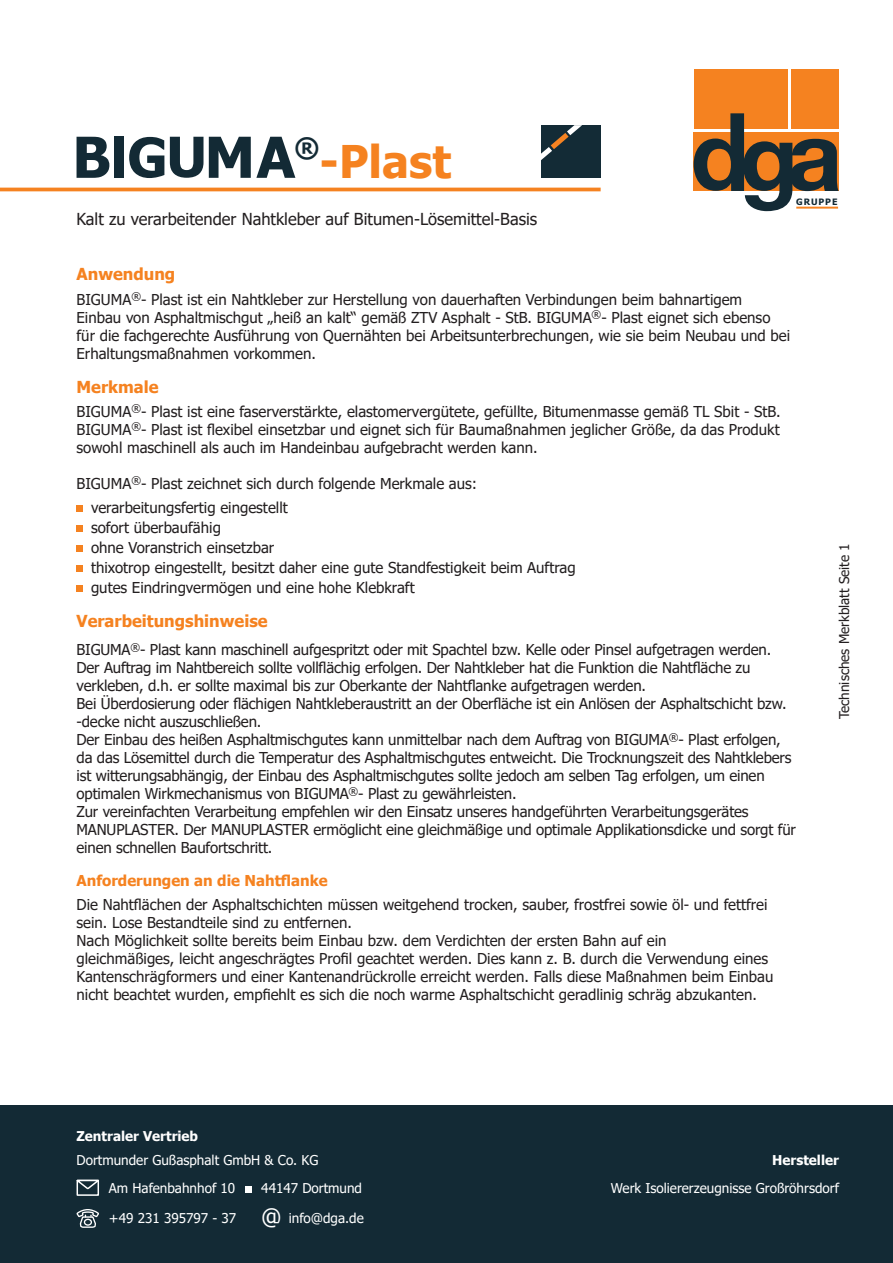
<style>
.page{position:relative;width:893px;height:1263px;background:#fff}
.page>*{position:absolute;margin:0;border:0;box-sizing:border-box;transform-origin:0 0}
.t1{font:700 45px "Tahoma";color:#f58220}
.t2{font:700 27px "Tahoma";color:#132a35}
.t3{font:16.5px "Tahoma";color:#231f20}
.t4{font:700 16.5px "Tahoma";color:#f58220}
.t5{font:15px/18px "Tahoma";letter-spacing:-.005em;color:#231f20}
.t6{font:700 15px "Tahoma";color:#f58220}
.t7{font:13.5px/28.2px "Tahoma";color:#fff}
.t8{font:700 13.5px "Tahoma";color:#fff}
.t9{font:13.5px "Tahoma";color:#231f20}
.t10{font:700 8.85px "Tahoma";letter-spacing:.1em;color:#132a35}
.s1{font-size:22.5px}
</style>
<div class="page">
<div style="left:694px;top:69px;width:93px;height:59px;background:#f58220"></div>
<div style="left:791px;top:69px;width:48px;height:59px;background:#f58220"></div>
<svg style="left:694px;top:113px;width:145px;height:98px"></svg>
<hr style="left:0;top:188px;width:601px;height:3px;background:#f58220">
<div style="left:541px;top:125px;width:60px;height:52px;background:#132b36"></div>
<svg style="left:541px;top:125px;width:41px;height:35px"></svg>
<div style="left:77px;top:505px;width:6px;height:7px;background:#f58220"></div>
<div style="left:77px;top:525px;width:6px;height:7px;background:#f58220"></div>
<div style="left:77px;top:545px;width:6px;height:7px;background:#f58220"></div>
<div style="left:77px;top:565px;width:6px;height:7px;background:#f58220"></div>
<div style="left:77px;top:585px;width:6px;height:7px;background:#f58220"></div>
<div style="left:115px;top:137px;width:9px;height:41px;background:#132a35"></div>
<svg style="left:77px;top:137px;width:32px;height:41px"></svg>
<svg style="left:129px;top:137px;width:35px;height:41px"></svg>
<svg style="left:170px;top:137px;width:33px;height:41px"></svg>
<svg style="left:209px;top:137px;width:86px;height:41px"></svg>
<div style="left:0;top:1106px;width:893px;height:157px;background:#132a35"></div>
<svg style="left:77px;top:1180px;width:22px;height:16px"></svg>
<div style="left:245px;top:1186px;width:6px;height:7px;background:#fff"></div>
<svg style="left:77px;top:1209px;width:22px;height:19px"></svg>
<h2 class="t2" style="left:295px;top:132px;width:27px">®</h2>
<h1 class="t1" style="left:320px;top:130px;width:133px">-Plast</h1>
<p class="t3" style="left:77px;top:208px;width:462px">Kalt zu verarbeitender Nahtkleber auf Bitumen-Lösemittel-Basis</p>
<p class="t10" style="left:796px;top:196px;width:43px">GRUPPE</p>
<p class="t4" style="left:77px;top:263px;width:100px">Anwendung</p>
<p class="t5" style="left:77px;top:291px;width:715px">BIGUMA<sup>®</sup>- Plast ist ein Nahtkleber zur Herstellung von dauerhaften Verbindungen beim bahnartigem Einbau von Asphaltmischgut „heiß an kalt“ gemäß ZTV Asphalt - StB. BIGUMA<sup>®</sup>- Plast eignet sich ebenso für die fachgerechte Ausführung von Quernähten bei Arbeitsunterbrechungen, wie sie beim Neubau und bei Erhaltungsmaßnahmen vorkommen.</p>
<p class="t4" style="left:77px;top:375px;width:84px">Merkmale</p>
<p class="t5" style="left:77px;top:403px;width:706px;text-align:justify">BIGUMA<sup>®</sup>- Plast ist eine faserverstärkte, elastomervergütete, gefüllte, Bitumenmasse gemäß TL Sbit - StB.<br>BIGUMA<sup>®</sup>- Plast ist flexibel einsetzbar und eignet sich für Baumaßnahmen jeglicher Größe, da das Produkt sowohl maschinell als auch im Handeinbau aufgebracht werden kann.</p>
<p class="t5" style="left:91px;top:472px;width:388px;line-height:24.3px;text-indent:-14px">BIGUMA<sup>®</sup>- Plast zeichnet sich durch folgende Merkmale aus: verarbeitungsfertig eingestellt</p>
<p class="t5" style="left:91px;top:518px;width:486px;line-height:20px">sofort überbaufähig<br>ohne Voranstrich einsetzbar<br>thixotrop eingestellt, besitzt daher eine gute Standfestigkeit beim Auftrag gutes Eindringvermögen und eine hohe Klebkraft</p>
<p class="t4" style="left:77px;top:609px;width:193px">Verarbeitungshinweise</p>
<p class="t5" style="left:77px;top:642px;width:721px">BIGUMA<sup>®</sup>- Plast kann maschinell aufgespritzt oder mit Spachtel bzw. Kelle oder Pinsel aufgetragen werden.<br>Der Auftrag im Nahtbereich sollte vollflächig erfolgen. Der Nahtkleber hat die Funktion die Nahtfläche zu verkleben, d.h. er sollte maximal bis zur Oberkante der Nahtflanke aufgetragen werden.<br>Bei Überdosierung oder flächigen Nahtkleberaustritt an der Oberfläche ist ein Anlösen der Asphaltschicht bzw. -decke nicht auszuschließen.<br>Der Einbau des heißen Asphaltmischgutes kann unmittelbar nach dem Auftrag von BIGUMA<sup>®</sup>- Plast erfolgen, da das Lösemittel durch die Temperatur des Asphaltmischgutes entweicht. Die Trocknungszeit des Nahtklebers ist witterungsabhängig, der Einbau des Asphaltmischgutes sollte jedoch am selben Tag erfolgen, um einen optimalen Wirkmechanismus von BIGUMA<sup>®</sup>- Plast zu gewährleisten.<br>Zur vereinfachten Verarbeitung empfehlen wir den Einsatz unseres handgeführten Verarbeitungsgerätes MANUPLASTER. Der MANUPLASTER ermöglicht eine gleichmäßige und optimale Applikationsdicke und sorgt für einen schnellen Baufortschritt.</p>
<p class="t6" style="left:77px;top:870px;width:253px">Anforderungen an die Nahtflanke</p>
<p class="t5" style="left:77px;top:897px;width:698px">Die Nahtflächen der Asphaltschichten müssen weitgehend trocken, sauber, frostfrei sowie öl- und fettfrei sein. Lose Bestandteile sind zu entfernen.<br>Nach Möglichkeit sollte bereits beim Einbau bzw. dem Verdichten der ersten Bahn auf ein<br>gleichmäßiges, leicht angeschrägtes Profil geachtet werden. Dies kann z. B. durch die Verwendung eines Kantenschrägformers und einer Kantenandrückrolle erreicht werden. Falls diese Maßnahmen beim Einbau nicht beachtet wurden, empfiehlt es sich die noch warme Asphaltschicht geradlinig schräg abzukanten.</p>
<p class="t9" style="left:835px;top:719px;width:177px;rotate:-90deg">Technisches Merkblatt Seite 1</p>
<p class="t8" style="left:77px;top:1127px;width:123px">Zentraler Vertrieb</p>
<p class="t7" style="left:109px;top:1146px;width:211px;text-indent:-32px">Dortmunder Gußasphalt GmbH &amp; Co. KG<br>Am Hafenbahnhof 10</p>
<p class="t7" style="left:261px;top:1175px;width:102px">44147 Dortmund</p>
<p class="t7" style="left:109px;top:1205px;width:256px">+49 231 395797 - 37 <span class="s1">@</span> info@dga.de</p>
<p class="t8" style="left:772px;top:1150px;width:68px">Hersteller</p>
<p class="t7" style="left:611px;top:1175px;width:230px">Werk Isoliererzeugnisse Großröhrsdorf</p>
</div>
